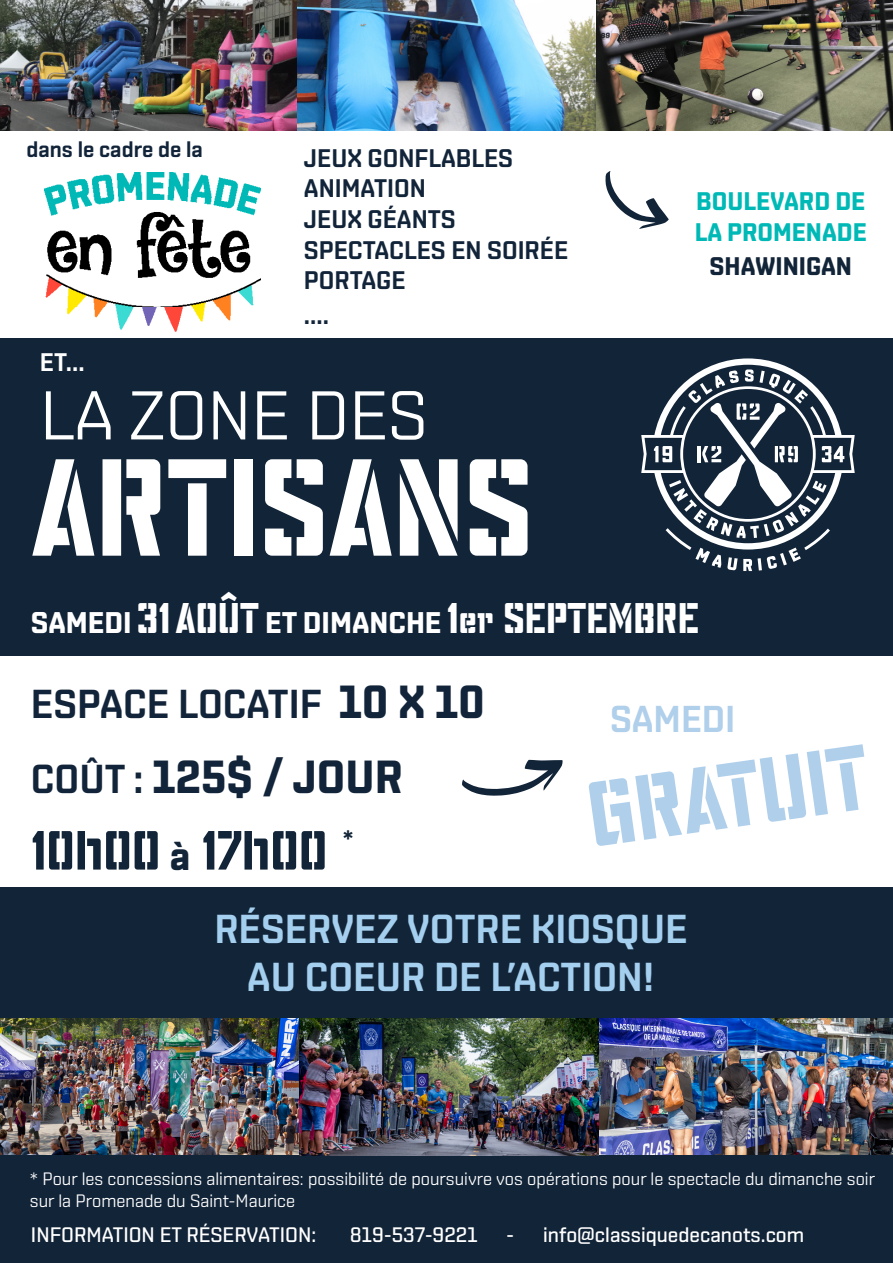
<style>
.page{position:relative;width:893px;height:1263px;background:#fff}
.page>*{position:absolute;margin:0;border:0;box-sizing:border-box;transform-origin:0 0}
.t1{font:135px "Water Tower";color:#fff}
.t2{font:90px "Water Tower";color:#afcfeb}
.t3{font:69px "Shentox";color:#fff}
.t4{font:54px "Water Tower";color:#122438}
.t5{font:700 46.5px "Shentox";color:#122439}
.t6{font:600 40.5px "Shentox";color:#a4cfee}
.t7{font:600 40.5px "Shentox";color:#122439}
.t8{font:600 37.5px "Shentox";color:#afcfeb}
.t9{font:700 30px "Shentox";color:#fff}
.t10{font:600 25.5px "Shentox";color:#122439}
.t11{font:700 25.5px "Shentox";color:#00b9b6}
.t12{font:700 25.5px "Shentox";color:#122438}
.t13{font:600 25.5px "Shentox";color:#fff}
.t14{font:600 24px "Shentox";color:#122438}
.t15{font:600 22.5px "Shentox";color:#122439}
.t16{font:500 21px "Shentox";color:#fff}
.t17{font:18px/21.6px "Shentox";color:#fff}
.s1{font-family:"Water Tower";font-weight:400;font-size:42px}
.s2{font-family:"Water Tower";font-weight:400;font-size:34.5px}
.s3{font-weight:700;font-size:46.5px}
.s4{font-weight:600;font-size:40.5px}
.s5{font-family:"Shentox";font-weight:700;font-size:40.5px}
</style>
<div class="page">
<div style="left:0;top:339px;width:893px;height:924px;background:#122438"></div>
<svg style="left:641px;top:358px;width:214px;height:213px"></svg>
<div style="left:0;top:656px;width:893px;height:230px;background:#fff"></div>
<svg style="left:462px;top:760px;width:101px;height:36px"></svg>
<img style="left:44px;top:172px;width:216px;height:159px">
<svg style="left:605px;top:171px;width:64px;height:58px"></svg>
<img style="left:0;top:0;width:893px;height:130px">
<img style="left:0;top:1018px;width:893px;height:137px">
<p class="t15" style="left:26px;top:136px;width:178px">dans le cadre de la</p>
<p class="t10" style="left:304px;top:143px;width:211px">JEUX GONFLABLES</p>
<p class="t10" style="left:304px;top:174px;width:123px">ANIMATION</p>
<p class="t10" style="left:304px;top:204px;width:153px">JEUX GÉANTS</p>
<p class="t10" style="left:304px;top:235px;width:266px">SPECTACLES EN SOIRÉE</p>
<p class="t10" style="left:304px;top:265px;width:103px">PORTAGE</p>
<p class="t10" style="left:304px;top:300px;width:27px">....</p>
<p class="t13" style="left:40px;top:347px;width:46px">ET...</p>
<p class="t3" style="left:40px;top:375px;width:389px">LA ZONE DES</p>
<p class="t1" style="left:31px;top:421px;width:503px">ARTISANS</p>
<p class="t11" style="left:696px;top:186px;width:171px">BOULEVARD DE</p>
<p class="t11" style="left:695px;top:217px;width:173px">LA PROMENADE</p>
<p class="t12" style="left:710px;top:251px;width:144px">SHAWINIGAN</p>
<p class="t9" style="left:31px;top:604px;width:670px">SAMEDI <span class="s1">31 AOÛT</span> ET DIMANCHE <span class="s1">1</span><span class="s2">er</span> <span class="s1">SEPTEMBRE</span></p>
<p class="t7" style="left:31px;top:680px;width:455px">ESPACE LOCATIF <span class="s3">10 X 10</span></p>
<p class="t5" style="left:31px;top:749px;width:373px"><span class="s4">COÛT :</span> 125$ / JOUR</p>
<p class="t2" style="left:580px;top:758px;width:284px;rotate:-8deg">GRATUIT</p>
<p class="t8" style="left:610px;top:697px;width:127px">SAMEDI</p>
<p class="t4" style="left:31px;top:816px;width:298px">10h00 <span class="s5">à</span> 17h00</p>
<p class="t14" style="left:343px;top:824px;width:12px">*</p>
<p class="t6" style="left:214px;top:905px;width:475px">RÉSERVEZ VOTRE KIOSQUE</p>
<p class="t6" style="left:247px;top:953px;width:409px">AU COEUR DE L’ACTION!</p>
<p class="t17" style="left:30px;top:1168px;width:847px">* Pour les concessions alimentaires: possibilité de poursuivre vos opérations pour le spectacle du dimanche soir sur la Promenade du Saint-Maurice</p>
<p class="t16" style="left:31px;top:1222px;width:287px">INFORMATION ET RÉSERVATION:</p>
<p class="t16" style="left:350px;top:1222px;width:129px">819-537-9221</p>
<p class="t16" style="left:506px;top:1222px;width:299px">- info@classiquedecanots.com</p>
</div>
